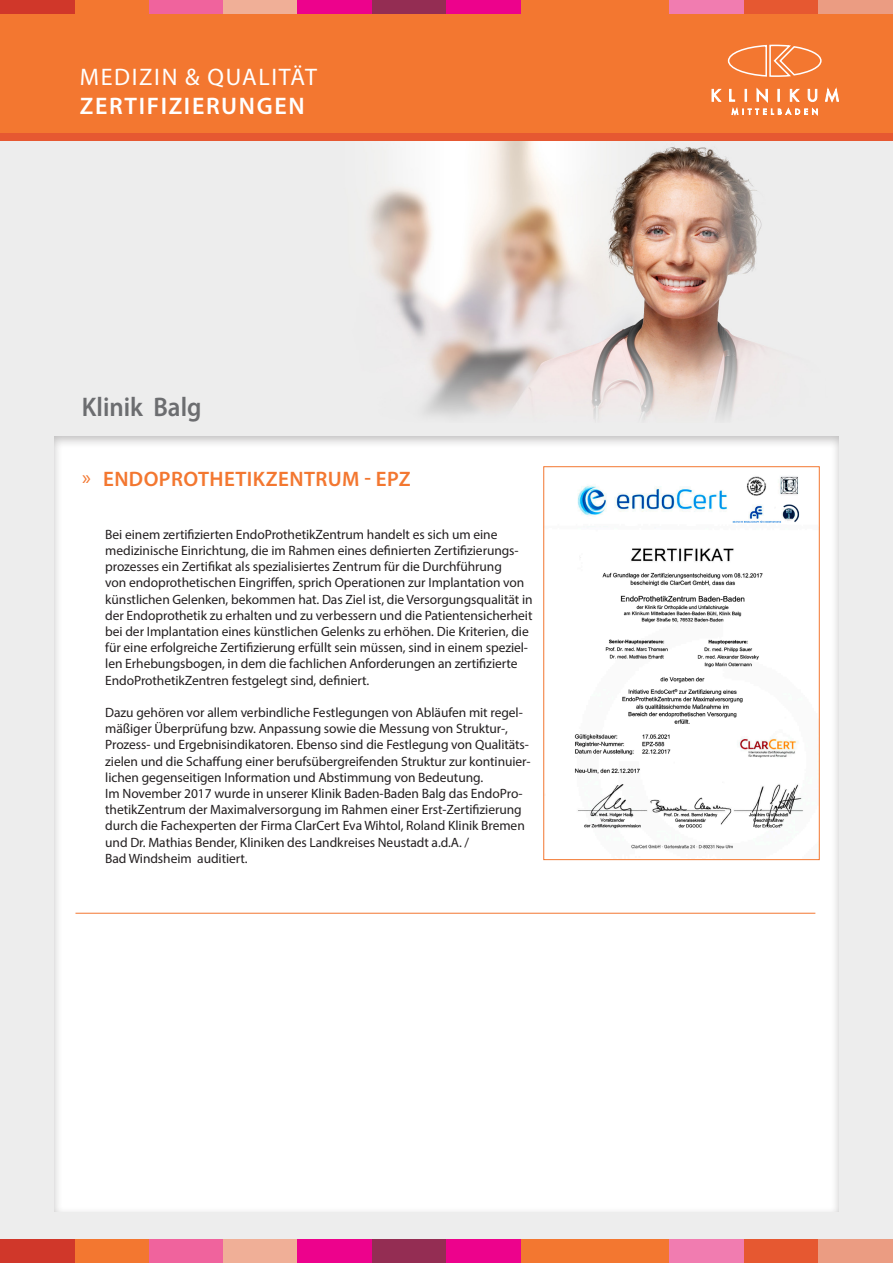
<style>
.page{position:relative;width:893px;height:1263px;background:#fff}
.page>*{position:absolute;margin:0;border:0;box-sizing:border-box;transform-origin:0 0}
.t1{font:600 27px "Myriad Pro";color:#6c6d70;scale:.93 1}
.t2{font:24px "Myriad Pro";letter-spacing:.07em;color:#fff}
.t3{font:600 24px "Myriad Pro";letter-spacing:.07em;color:#fff}
.t4{font:600 21px "Myriad Pro";letter-spacing:.02em;color:#f37730}
.t5{font:13.5px/16.2px "Myriad Pro";letter-spacing:-.005em;color:#231f20}
.s1{font-weight:400}
</style>
<div class="page">
<div style="left:0;top:0;width:893px;height:208px;background:#f37730"></div>
<div style="left:0;top:385px;width:893px;height:878px;background:#ededed"></div>
<div style="left:51px;top:437px;width:789px;height:775px;background:#fff"></div>
<div style="left:149px;top:0;width:74px;height:13px;background:#f0639d"></div>
<div style="left:223px;top:0;width:75px;height:13px;background:#f0af97"></div>
<div style="left:298px;top:0;width:74px;height:13px;background:#ed028c"></div>
<div style="left:372px;top:0;width:74px;height:13px;background:#942d53"></div>
<div style="left:446px;top:0;width:75px;height:13px;background:#ed028c"></div>
<div style="left:670px;top:0;width:74px;height:13px;background:#f17cb0"></div>
<div style="left:744px;top:0;width:75px;height:13px;background:#e65831"></div>
<div style="left:819px;top:0;width:74px;height:13px;background:#eb9c82"></div>
<div style="left:0;top:0;width:74px;height:13px;background:#d0372a"></div>
<div style="left:0;top:133px;width:893px;height:9px;background:#e65831"></div>
<svg style="left:712px;top:89px;width:9px;height:13px"></svg>
<svg style="left:729px;top:88px;width:89px;height:27px"></svg>
<svg style="left:825px;top:88px;width:14px;height:14px"></svg>
<svg style="left:727px;top:45px;width:95px;height:32px"></svg>
<img style="left:574px;top:476px;width:229px;height:373px">
<div style="left:543px;top:466px;width:277px;height:394px;border:1px solid #f37730"></div>
<img style="left:0;top:141px;width:893px;height:279px">
<hr style="left:75px;top:913px;width:740px;height:1px;background:#f37730">
<div style="left:74px;top:1239px;width:75px;height:24px;background:#f37730"></div>
<div style="left:149px;top:1239px;width:74px;height:24px;background:#f0639d"></div>
<div style="left:223px;top:1239px;width:75px;height:24px;background:#f0af97"></div>
<div style="left:298px;top:1239px;width:74px;height:24px;background:#ed028c"></div>
<div style="left:372px;top:1239px;width:74px;height:24px;background:#942d53"></div>
<div style="left:446px;top:1239px;width:75px;height:24px;background:#ed028c"></div>
<div style="left:521px;top:1239px;width:74px;height:24px;background:#f37730"></div>
<div style="left:595px;top:1239px;width:75px;height:24px;background:#f37730"></div>
<div style="left:670px;top:1239px;width:74px;height:24px;background:#f17cb0"></div>
<div style="left:744px;top:1239px;width:75px;height:24px;background:#e65831"></div>
<div style="left:819px;top:1239px;width:74px;height:24px;background:#eb9c82"></div>
<div style="left:0;top:1239px;width:74px;height:24px;background:#d0372a"></div>
<h2 class="t2" style="left:80px;top:62px;width:239px">MEDIZIN &amp; QUALITÄT</h2>
<h2 class="t3" style="left:80px;top:90px;width:227px">ZERTIFIZIERUNGEN</h2>
<h1 class="t1" style="left:82px;top:390px;width:130px">Klinik Balg</h1>
<h3 class="t4" style="left:82px;top:466px;width:330px"><span class="s1">»</span> ENDOPROTHETIKZENTRUM - EPZ</h3>
<p class="t5" style="left:105px;top:526px;width:429px">Bei einem zertifizierten EndoProthetikZentrum handelt es sich um eine medizinische Einrichtung, die im Rahmen eines definierten Zertifizierungs&shy;prozesses ein Zertifikat als spezialisiertes Zentrum für die Durchführung<br>von endoprothetischen Eingriffen, sprich Operationen zur Implantation von künstlichen Gelenken, bekommen hat. Das Ziel ist, die Versorgungsqualität in der Endoprothetik zu erhalten und zu verbessern und die Patientensicherheit bei der Implantation eines künstlichen Gelenks zu erhöhen. Die Kriterien, die für eine erfolgreiche Zertifizierung erfüllt sein müssen, sind in einem speziel&shy;len Erhebungsbogen, in dem die fachlichen Anforderungen an zertifizierte EndoProthetikZentren festgelegt sind, definiert.</p>
<p class="t5" style="left:105px;top:704px;width:427px">Dazu gehören vor allem verbindliche Festlegungen von Abläufen mit regel&shy;mäßiger Überprüfung bzw. Anpassung sowie die Messung von Struktur-, Prozess- und Ergebnisindikatoren. Ebenso sind die Festlegung von Qualitäts&shy;zielen und die Schaffung einer berufsübergreifenden Struktur zur kontinuier&shy;lichen gegenseitigen Information und Abstimmung von Bedeutung.<br>Im November 2017 wurde in unserer Klinik Baden-Baden Balg das EndoPro&shy;thetikZentrum der Maximalversorgung im Rahmen einer Erst-Zertifizierung durch die Fachexperten der Firma ClarCert Eva Wihtol, Roland Klinik Bremen und Dr. Mathias Bender, Kliniken des Landkreises Neustadt a.d.A. /<br>Bad Windsheim auditiert.</p>
</div>
